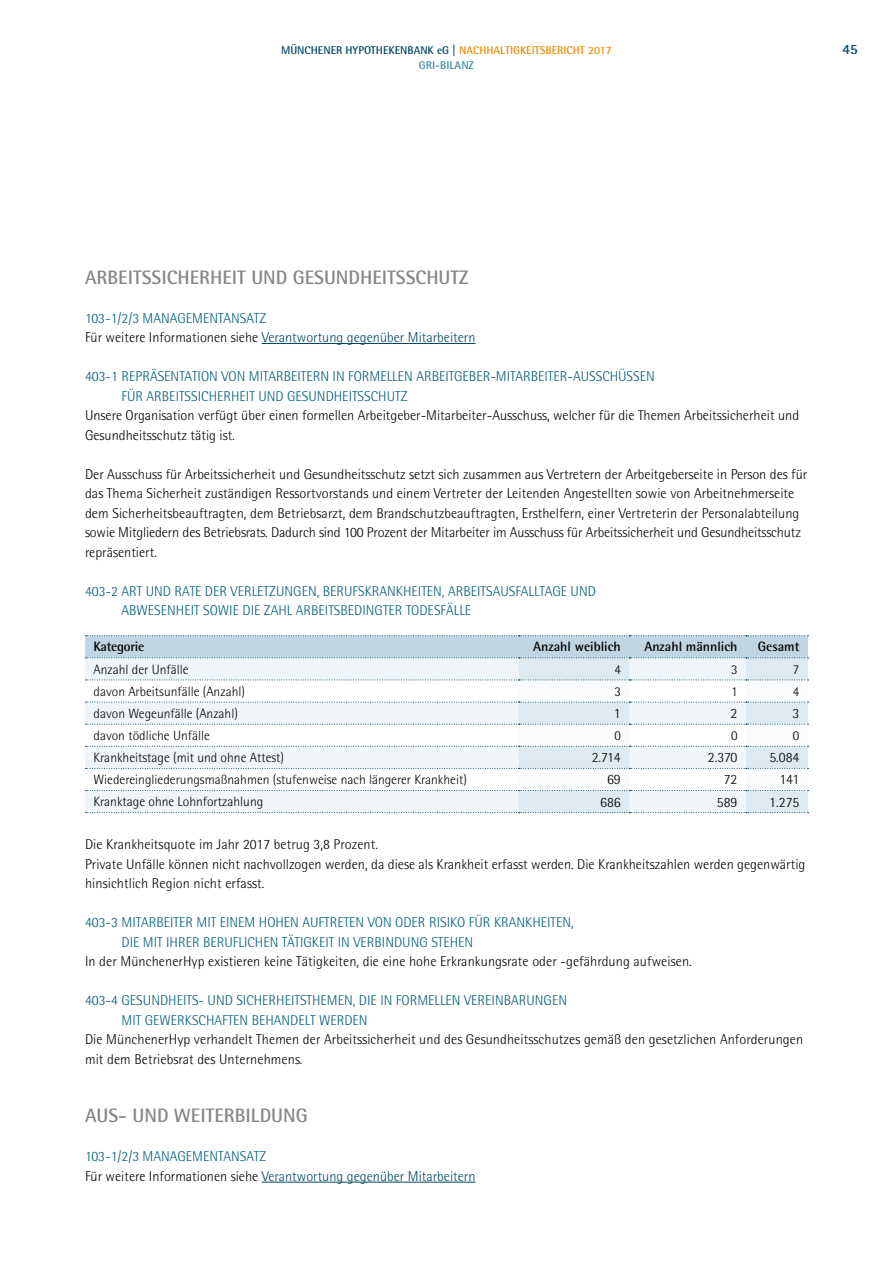
<style>
.page{position:relative;width:893px;height:1263px;background:#fff}
.page>*{position:absolute;margin:0;border:0;box-sizing:border-box;transform-origin:0 0}
.t1{font:700 19.5px "Rotis Semi Sans Pro";color:#878787}
.t2{font:300 14.25px/19.5px "Rotis Semi Sans Pro";color:#000}
.t3{font:300 14.25px/19.5px "Rotis Semi Sans Pro";color:#005c7b}
.t4{font:300 14.25px/19.5px "Rotis Semi Sans Pro";color:#004563}
.t5{font:300 14.25px "Agfa Rotis Semisans";color:#000}
.t6{font:700 14.25px "Rotis Semi Sans Pro";color:#004563}
.t7{font:300 13.5px "Rotis Semi Sans Pro";color:#000}
.t8{font:700 13.5px "Rotis Semi Sans Pro";color:#000}
.t9{font:700 13.5px "Rotis Semi Sans Pro";letter-spacing:-.02em;color:#000}
.t10{font:700 11.25px "Rotis Semi Sans Pro";color:#004563}
.t11{font:700 11.25px "Rotis Semi Sans Pro";color:#4087a4}
.s1{color:#ea8d00}
.s2{color:#005c7b}
.s3{color:#000}
</style>
<div class="page">
<hr style="left:262px;top:343px;width:213px;height:1px;background:#004563">
<hr style="left:262px;top:1182px;width:213px;height:1px;background:#004563">
<svg style="left:85px;top:635px;width:723px;height:178px"></svg>
<p class="t10" style="left:281px;top:43px;width:332px">MÜNCHENER HYPOTHEKENBANK eG | <span class="s1">NACHHALTIGKEITSBERICHT 2017</span></p>
<p class="t6" style="left:842px;top:40px;width:17px">45</p>
<p class="t11" style="left:419px;top:58px;width:57px">GRI-BILANZ</p>
<h1 class="t1" style="left:85px;top:265px;width:385px">ARBEITSSICHERHEIT UND GESUNDHEITSSCHUTZ</h1>
<p class="t4" style="left:85px;top:308px;width:392px"><span class="s2">103-1/2/3 MANAGEMENTANSATZ<br></span><span class="s3">Für weitere Informationen siehe</span> Verantwortung gegenüber Mitarbeitern</p>
<p class="t3" style="left:121px;top:367px;width:535px;text-indent:-36px">403-1 REPRÄSENTATION VON MITARBEITERN IN FORMELLEN ARBEITGEBER-MITARBEITER-AUSSCHÜSSEN<br>FÜR ARBEITSSICHERHEIT UND GESUNDHEITSSCHUTZ</p>
<p class="t2" style="left:85px;top:406px;width:716px">Unsere Organisation verfügt über einen formellen Arbeitgeber-Mitarbeiter-Ausschuss, welcher für die Themen Arbeitssicherheit und<br>Gesundheitsschutz tätig ist.</p>
<p class="t2" style="left:85px;top:464px;width:724px">Der Ausschuss für Arbeitssicherheit und Gesundheitsschutz setzt sich zusammen aus Vertretern der Arbeitgeberseite in Person des für das Thema Sicherheit zuständigen Ressortvorstands und einem Vertreter der Leitenden Angestellten sowie von Arbeitnehmerseite dem Sicherheitsbeauftragten, dem Betriebsarzt, dem Brandschutzbeauftragten, Ersthelfern, einer Vertreterin der Personalabteilung sowie Mitgliedern des Betriebsrats. Dadurch sind 100 Prozent der Mitarbeiter im Ausschuss für Arbeitssicherheit und Gesundheitsschutz repräsentiert.</p>
<p class="t3" style="left:121px;top:581px;width:476px;text-indent:-36px">403-2 ART UND RATE DER VERLETZUNGEN, BERUFSKRANKHEITEN, ARBEITSAUSFALLTAGE UND<br>ABWESENHEIT SOWIE DIE ZAHL ARBEITSBEDINGTER TODESFÄLLE</p>
<p class="t9" style="left:94px;top:639px;width:52px">Kategorie</p>
<p class="t8" style="left:533px;top:639px;width:89px">Anzahl weiblich</p>
<p class="t8" style="left:644px;top:639px;width:95px">Anzahl männlich</p>
<p class="t8" style="left:758px;top:639px;width:43px">Gesamt</p>
<p class="t7" style="left:94px;top:661px;width:96px">Anzahl der Unfälle</p>
<p class="t7" style="left:614px;top:661px;width:8px">4</p>
<p class="t7" style="left:731px;top:661px;width:8px">3</p>
<p class="t7" style="left:793px;top:661px;width:8px">7</p>
<p class="t7" style="left:94px;top:683px;width:153px">davon Arbeitsunfälle (Anzahl)</p>
<p class="t7" style="left:614px;top:683px;width:8px">3</p>
<p class="t7" style="left:731px;top:683px;width:8px">1</p>
<p class="t7" style="left:793px;top:683px;width:8px">4</p>
<p class="t7" style="left:94px;top:705px;width:146px">davon Wegeunfälle (Anzahl)</p>
<p class="t5" style="left:614px;top:705px;width:8px">1</p>
<p class="t5" style="left:731px;top:705px;width:8px">2</p>
<p class="t5" style="left:792px;top:705px;width:8px">3</p>
<p class="t7" style="left:94px;top:728px;width:118px">davon tödliche Unfälle</p>
<p class="t7" style="left:614px;top:728px;width:8px">0</p>
<p class="t7" style="left:731px;top:728px;width:8px">0</p>
<p class="t7" style="left:793px;top:728px;width:8px">0</p>
<p class="t7" style="left:94px;top:750px;width:192px">Krankheitstage (mit und ohne Attest)</p>
<p class="t5" style="left:592px;top:749px;width:31px">2.714</p>
<p class="t5" style="left:708px;top:749px;width:31px">2.370</p>
<p class="t5" style="left:769px;top:749px;width:32px">5.084</p>
<p class="t7" style="left:94px;top:772px;width:375px">Wiedereingliederungsmaßnahmen (stufenweise nach längerer Krankheit)</p>
<p class="t2" style="left:607px;top:770px;width:15px">69</p>
<p class="t2" style="left:724px;top:770px;width:15px">72</p>
<p class="t2" style="left:779px;top:770px;width:22px">141</p>
<p class="t7" style="left:94px;top:794px;width:171px">Kranktage ohne Lohnfortzahlung</p>
<p class="t5" style="left:600px;top:793px;width:22px">686</p>
<p class="t5" style="left:717px;top:793px;width:22px">589</p>
<p class="t5" style="left:769px;top:793px;width:32px">1.275</p>
<p class="t2" style="left:85px;top:835px;width:722px">Die Krankheitsquote im Jahr 2017 betrug 3,8 Prozent.<br>Private Unfälle können nicht nachvollzogen werden, da diese als Krankheit erfasst werden. Die Krankheitszahlen werden gegenwärtig hinsichtlich Region nicht erfasst.</p>
<p class="t3" style="left:121px;top:913px;width:454px;text-indent:-36px">403-3 MITARBEITER MIT EINEM HOHEN AUFTRETEN VON ODER RISIKO FÜR KRANKHEITEN,<br>DIE MIT IHRER BERUFLICHEN TÄTIGKEIT IN VERBINDUNG STEHEN</p>
<p class="t2" style="left:85px;top:952px;width:608px">In der MünchenerHyp existieren keine Tätigkeiten, die eine hohe Erkrankungsrate oder -gefährdung aufweisen.</p>
<p class="t3" style="left:121px;top:991px;width:447px;text-indent:-36px">403-4 GESUNDHEITS- UND SICHERHEITSTHEMEN, DIE IN FORMELLEN VEREINBARUNGEN<br>MIT GEWERKSCHAFTEN BEHANDELT WERDEN</p>
<p class="t2" style="left:85px;top:1030px;width:720px">Die MünchenerHyp verhandelt Themen der Arbeitssicherheit und des Gesundheitsschutzes gemäß den gesetzlichen Anforderungen mit dem Betriebsrat des Unternehmens.</p>
<h1 class="t1" style="left:85px;top:1103px;width:224px">AUS- UND WEITERBILDUNG</h1>
<p class="t4" style="left:85px;top:1147px;width:392px"><span class="s2">103-1/2/3 MANAGEMENTANSATZ<br></span><span class="s3">Für weitere Informationen siehe</span> Verantwortung gegenüber Mitarbeitern</p>
</div>
